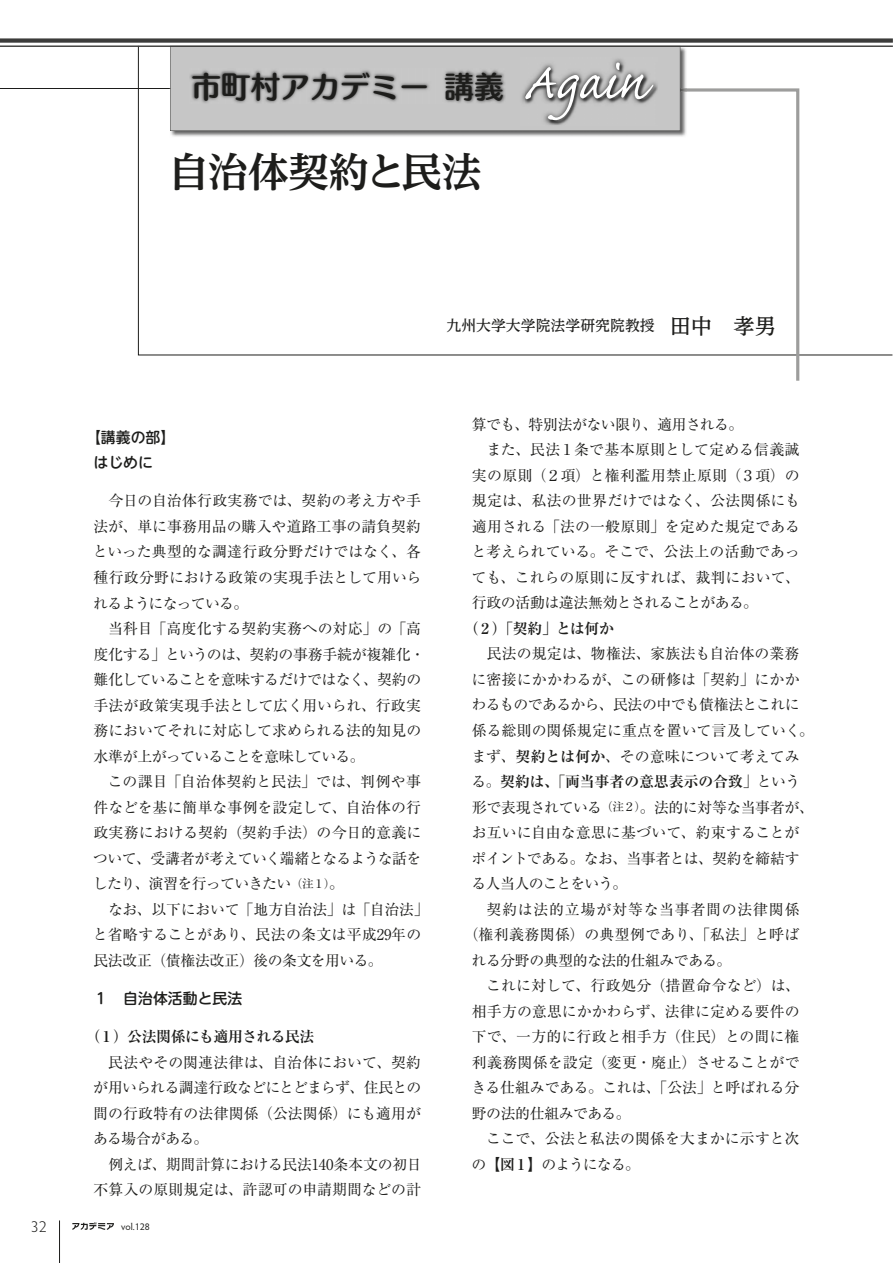
<style>
.page{position:relative;width:894px;height:1263px;background:#fff}
.page>*{position:absolute;margin:0;border:0;box-sizing:border-box;transform-origin:0 0}
.t1{font:40.35px "UD Reimin Pr 6 Bold 90 pv RKSJ H";letter-spacing:-.01em;color:#1d1d1b}
.t2{font:29.7px "Humming Std B 90 pv RKSJ H";color:#1d1d1b}
.t3{font:300 15.9px "Hypatia Sans Pro";color:#1d1d1b}
.t4{font:14.85px/25.5px "Ryumin Pr 6 Regular 90 pv RKSJ H";letter-spacing:-.005em;color:#1d1d1b;text-align:justify}
.t5{font:14.85px/25.5px "Ryumin Pr 6 Regular 90 pv RKSJ H";letter-spacing:-.025em;color:#1d1d1b}
.t6{font:14.85px "Ryumin Pr 6 Bold 90 pv RKSJ H";letter-spacing:-.02em;color:#1d1d1b}
.t7{font:14.85px "Ryumin Pr 6 Regular 90 pv RKSJ H";letter-spacing:-.03em;color:#1d1d1b}
.t8{font:14.85px "Ryumin Pr 6 Regular 90 pv RKSJ H";letter-spacing:.015em;color:#1d1d1b}
.t9{font:14.85px "Ryumin Pr 6 Regular 90 pv RKSJ H";letter-spacing:.02em;color:#1d1d1b}
.t10{font:14.85px "Ryumin Pr 6 Regular 90 pv RKSJ H";letter-spacing:.025em;color:#1d1d1b}
.t11{font:14.85px "Ryumin Pr 6 Regular 90 pv RKSJ H";letter-spacing:.035em;color:#1d1d1b}
.t12{font:14.85px/25.5px "UD Shin M Go Pr 6 Medium 90 pv RKSJ H";color:#1d1d1b}
.t13{font:14.85px "Ryumin Pr 6 Regular 90 pv RKSJ H";letter-spacing:.055em;color:#1d1d1b}
.t14{font:14.85px "UD Reimin Pr 6 Medium 90 pv RKSJ H";color:#1d1d1b}
.t15{font:14.85px "Ryumin Pr 6 Regular 90 pv RKSJ H";letter-spacing:-.035em;color:#1d1d1b}
.t16{font:9.75px "Hypatia Sans Pro";color:#1d1d1b}
.s1{font-family:"Caflisch Script";font-size:64.8px;color:#fff}
.s2{font-size:21.3px}
.s3{font-size:11.7px}
.s4{font-family:"Ryumin Pr 6 Bold 90 pv RKSJ H"}
.s5{font-family:"Ryumin Pr 6 Regular 90 pv RKSJ H"}
</style>
<div class="page">
<svg style="left:138px;top:45px;width:755px;height:310px"></svg>
<hr style="left:0;top:88px;width:200px;height:1px;background:#1d1d1b">
<svg style="left:472px;top:88px;width:327px;height:293px"></svg>
<img style="left:170px;top:45px;width:517px;height:93px">
<div style="left:170px;top:47px;width:517px;height:84px;background:#c6c6c6"></div>
<img style="left:520px;top:57px;width:139px;height:69px">
<img style="left:525px;top:63px;width:133px;height:62px">
<img style="left:189px;top:69px;width:317px;height:35px">
<svg style="left:72px;top:1223px;width:42px;height:7px"></svg>
<hr style="left:59px;top:1220px;width:1px;height:43px;background:#1d1d1b">
<div style="left:0;top:38px;width:893px;height:5px;background:#3c3c3b"></div>
<hr style="left:0;top:46px;width:893px;height:1px;background:#3c3c3b">
<h2 class="t2" style="left:191px;top:75px;width:455px">市町村アカデミー 講義 <span class="s1">Again</span></h2>
<h1 class="t1" style="left:169px;top:156px;width:315px">自治体契約と民法</h1>
<p class="t14" style="left:446px;top:320px;width:331px">九州大学大学院法学研究院教授　<span class="s2">田中　孝男</span></p>
<p class="t12" style="left:94px;top:426px;width:83px;text-indent:-7px">【講義の部】はじめに</p>
<p class="t4" style="left:93px;top:490px;width:330px;text-indent:15px">今日の自治体行政実務では、契約の考え方や手法が、単に事務用品の購入や道路工事の請負契約といった典型的な調達行政分野だけではなく、各種行政分野における政策の実現手法として用いられるようになっている。</p>
<p class="t4" style="left:93px;top:618px;width:333px;text-align:left;text-indent:15px">当科目「高度化する契約実務への対応」の「高度化する」というのは、契約の事務手続が複雑化・難化していることを意味するだけではなく、契約の手法が政策実現手法として広く用いられ、行政実務においてそれに対応して求められる法的知見の水準が上がっていることを意味している。</p>
<p class="t4" style="left:93px;top:771px;width:330px;text-indent:15px">この課目「自治体契約と民法」では、判例や事件などを基に簡単な事例を設定して、自治体の行政実務における契約（契約手法）の今日的意義について、受講者が考えていく端緒となるような話をしたり、演習を行っていきたい<span class="s3">（注１）</span>。</p>
<p class="t4" style="left:93px;top:898px;width:337px;text-align:left;text-indent:15px">なお、以下において「地方自治法」は「自治法」と省略することがあり、民法の条文は平成29年の民法改正（債権法改正）後の条文を用いる。</p>
<p class="t12" style="left:94px;top:988px;width:150px">１　自治体活動と民法</p>
<p class="t6" style="left:86px;top:1031px;width:230px">（１）公法関係にも適用される民法</p>
<p class="t4" style="left:93px;top:1051px;width:330px;text-indent:15px">民法やその関連法律は、自治体において、契約が用いられる調達行政などにとどまらず、住民との間の行政特有の法律関係（公法関係）にも適用がある場合がある。</p>
<p class="t4" style="left:93px;top:1153px;width:330px;text-align:right">例えば、期間計算における民法140条本文の初日不算入の原則規定は、許認可の申請期間などの計</p>
<p class="t3" style="left:31px;top:1217px;width:18px">32</p>
<p class="t16" style="left:121px;top:1221px;width:30px">vol.128</p>
<p class="t15" style="left:472px;top:419px;width:273px">算でも、特別法がない限り、適用される。</p>
<p class="t4" style="left:486px;top:439px;width:315px">また、民法１条で基本原則として定める信義誠</p>
<p class="t11" style="left:472px;top:470px;width:329px">実の原則（２項）と権利濫用禁止原則（３項）の</p>
<p class="t8" style="left:472px;top:495px;width:330px">規定は、私法の世界だけではなく、公法関係にも</p>
<p class="t4" style="left:472px;top:516px;width:330px">適用される「法の一般原則」を定めた規定である</p>
<p class="t4" style="left:471px;top:541px;width:330px">と考えられている。そこで、公法上の活動であっ</p>
<p class="t4" style="left:472px;top:567px;width:330px">ても、これらの原則に反すれば、裁判において、</p>
<p class="t7" style="left:472px;top:597px;width:288px">行政の活動は違法無効とされることがある。</p>
<p class="t6" style="left:464px;top:623px;width:151px">（２）「契約」とは何か</p>
<p class="t4" style="left:471px;top:643px;width:344px;text-align:left;text-indent:15px">民法の規定は、物権法、家族法も自治体の業務に密接にかかわるが、この研修は「契約」にかかわるものであるから、民法の中でも債権法とこれに係る総則の関係規定に重点を置いて言及していく。まず、<span class="s4">契約とは何か</span>、その意味について考えてみ</p>
<p class="t6" style="left:472px;top:776px;width:330px"><span class="s5">る。</span>契約は、<span class="s5">「</span>両当事者の意思表示の合致<span class="s5">」という</span></p>
<p class="t5" style="left:472px;top:796px;width:344px">形で表現されている<span class="s3">（注２）</span>。法的に対等な当事者が、お互いに自由な意思に基づいて、約束することがポイントである。なお、当事者とは、契約を締結する人当人のことをいう。</p>
<p class="t13" style="left:487px;top:903px;width:314px">契約は法的立場が対等な当事者間の法律関係</p>
<p class="t10" style="left:464px;top:929px;width:337px">（権利義務関係）の典型例であり、「私法」と呼ば</p>
<p class="t7" style="left:472px;top:955px;width:261px">れる分野の典型的な法的仕組みである。</p>
<p class="t9" style="left:486px;top:980px;width:315px">これに対して、行政処分（措置命令など）は、</p>
<p class="t4" style="left:472px;top:1000px;width:329px">相手方の意思にかかわらず、法律に定める要件の</p>
<p class="t8" style="left:472px;top:1031px;width:329px">下で、一方的に行政と相手方（住民）との間に権</p>
<p class="t9" style="left:472px;top:1057px;width:329px">利義務関係を設定（変更・廃止）させることがで</p>
<p class="t4" style="left:471px;top:1077px;width:330px">きる仕組みである。これは、「公法」と呼ばれる分</p>
<p class="t7" style="left:472px;top:1108px;width:160px">野の法的仕組みである。</p>
<p class="t4" style="left:486px;top:1128px;width:315px">ここで、公法と私法の関係を大まかに示すと次</p>
<p class="t4" style="left:472px;top:1153px;width:170px">の【<span class="s4">図１</span>】のようになる。</p>
</div>
